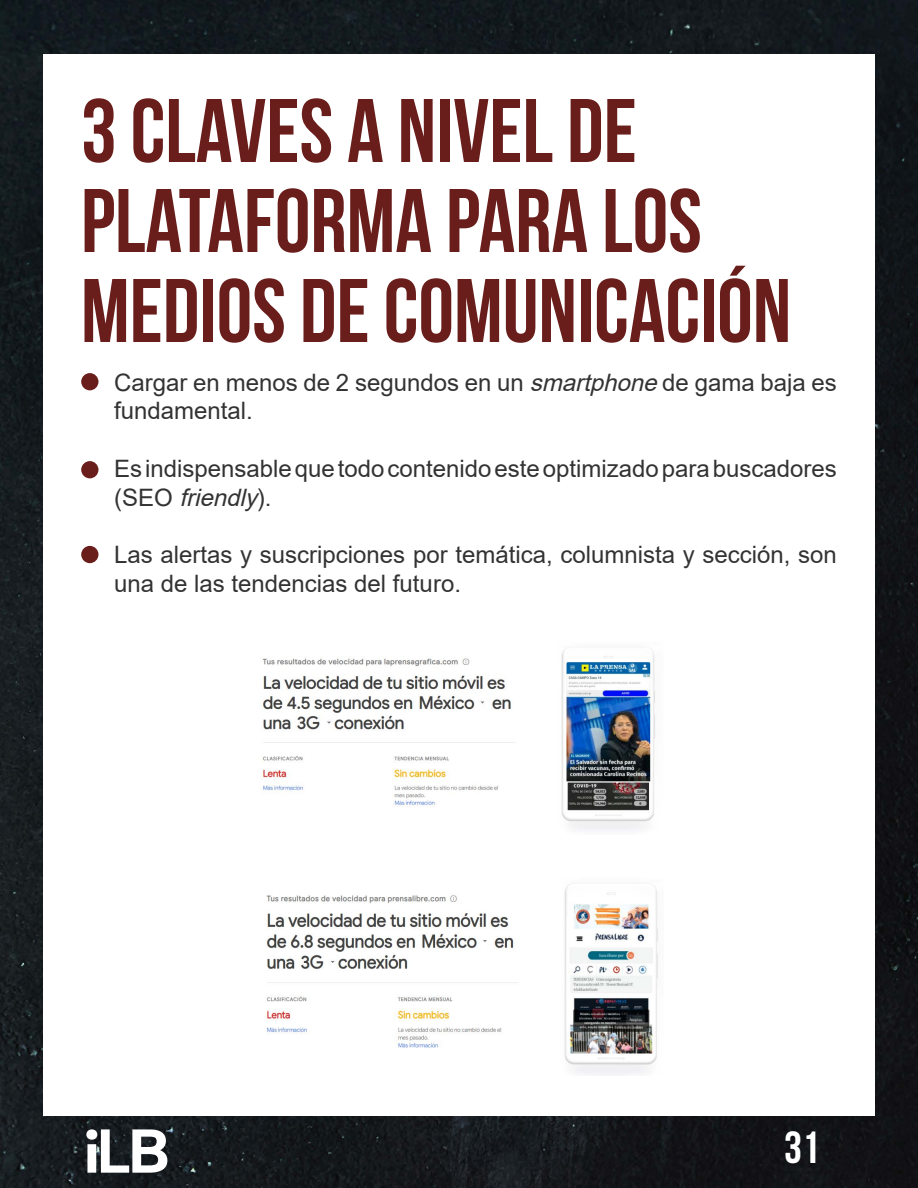
<style>
.page{position:relative;width:918px;height:1188px;background:#fff}
.page>*{position:absolute;margin:0;border:0;box-sizing:border-box;transform-origin:0 0}
.t1{font:700 90px/90px "Bebas Neue";color:#691e1b}
.t2{font:700 45px "Bebas Neue";color:#fff}
.PÁRRAFO{font:24px/28.8px "Arial";color:#333}
.s1{font-style:italic}
</style>
<div class="page">
<img style="left:0;top:0;width:918px;height:1188px">
<svg style="left:86px;top:1129px;width:81px;height:44px"></svg>
<div style="left:43px;top:54px;width:832px;height:1062px;background:#fff"></div>
<div style="left:81px;top:373px;width:17px;height:17px;background:#691e1b;border-radius:50%"></div>
<div style="left:81px;top:461px;width:17px;height:17px;background:#691e1b;border-radius:50%"></div>
<div style="left:81px;top:546px;width:17px;height:17px;background:#691e1b;border-radius:50%"></div>
<img style="left:261px;top:648px;width:394px;height:182px">
<img style="left:266px;top:884px;width:392px;height:191px">
<p class="t1" style="left:81px;top:85px;width:712px">3 CLAVES A NIVEL DE<br>PLATAFORMA PARA LOS<br>MEDIOS DE COMUNICACIÓN</p>
<p class="PÁRRAFO" style="left:114px;top:368px;width:724px">Cargar en menos de 2 segundos en un <span class="s1">smartphone</span>de gama baja es fundamental.</p>
<p class="PÁRRAFO" style="left:114px;top:454px;width:724px">Es indispensable que todo contenido este optimizado para buscadores ( S E O <span class="s1">friendly</span>) .</p>
<p class="PÁRRAFO" style="left:114px;top:540px;width:724px">Las alertas y suscripciones por temática, columnista y sección, son una de las tendencias del futuro.</p>
<h2 class="t2" style="left:784px;top:1123px;width:37px">31</h2>
</div>
